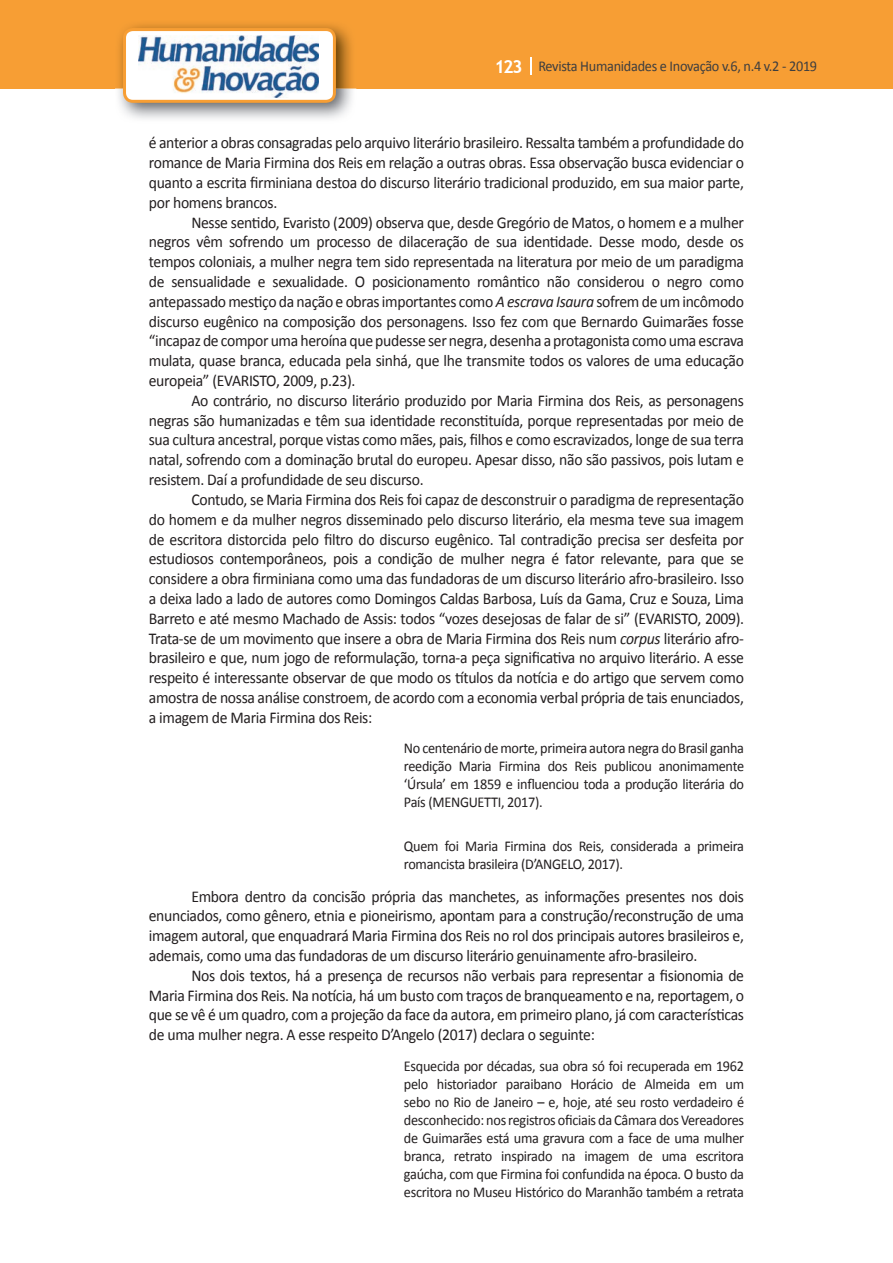
<style>
.page{position:relative;width:893px;height:1263px;background:#fff}
.page>*{position:absolute;margin:0;border:0;box-sizing:border-box;transform-origin:0 0}
.t1{font:16.5px/19.8px "Calibri";letter-spacing:-.02em;color:#231f20;text-align:justify;scale:.95 1}
.t2{font:15px/18px "Calibri";letter-spacing:-.02em;color:#231f20;text-align:justify;scale:.95 1}
.t3{font:15px "Calibri";letter-spacing:-.02em;color:#3e3e3f;scale:.95 1}
.s1{font-family:"Trebuchet MS";font-weight:700;font-size:18px;color:#fff}
.s2{font-style:italic}
</style>
<div class="page">
<div style="left:0;top:0;width:893px;height:88px;background:#f79e34"></div>
<svg style="left:530px;top:57px;width:2px;height:18px"></svg>
<img style="left:115px;top:24px;width:241px;height:95px">
<svg style="left:123px;top:28px;width:213px;height:75px"></svg>
<p class="t3" style="left:495px;top:57px;width:341px"><span class="s1">123</span> Revista Humanidades e Inovação v.6, n.4 v.2 - 2019</p>
<p class="t1" style="left:149px;top:133px;width:628px">é anterior a obras consagradas pelo arquivo literário brasileiro. Ressalta também a profundidade do romance de Maria Firmina dos Reis em relação a outras obras. Essa observação busca evidenciar o quanto a escrita firminiana destoa do discurso literário tradicional produzido, em sua maior parte, por homens brancos.</p>
<p class="t1" style="left:149px;top:212px;width:628px;text-indent:43px">Nesse sentido, Evaristo (2009) observa que, desde Gregório de Matos, o homem e a mulher negros vêm sofrendo um processo de dilaceração de sua identidade. Desse modo, desde os tempos coloniais, a mulher negra tem sido representada na literatura por meio de um paradigma de sensualidade e sexualidade. O posicionamento romântico não considerou o negro como antepassado mestiço da nação e obras importantes como <span class="s2">A escrava Isaura</span> sofrem de um incômodo discurso eugênico na composição dos personagens. Isso fez com que Bernardo Guimarães fosse “incapaz de compor uma heroína que pudesse ser negra, desenha a protagonista como uma escrava mulata, quase branca, educada pela sinhá, que lhe transmite todos os valores de uma educação europeia” (EVARISTO, 2009, p.23).</p>
<p class="t1" style="left:149px;top:391px;width:628px;text-indent:43px">Ao contrário, no discurso literário produzido por Maria Firmina dos Reis, as personagens negras são humanizadas e têm sua identidade reconstituída, porque representadas por meio de sua cultura ancestral, porque vistas como mães, pais, filhos e como escravizados, longe de sua terra natal, sofrendo com a dominação brutal do europeu. Apesar disso, não são passivos, pois lutam e resistem. Daí a profundidade de seu discurso.</p>
<p class="t1" style="left:149px;top:490px;width:628px;text-indent:43px">Contudo, se Maria Firmina dos Reis foi capaz de desconstruir o paradigma de representação do homem e da mulher negros disseminado pelo discurso literário, ela mesma teve sua imagem de escritora distorcida pelo filtro do discurso eugênico. Tal contradição precisa ser desfeita por estudiosos contemporâneos, pois a condição de mulher negra é fator relevante, para que se considere a obra firminiana como uma das fundadoras de um discurso literário afro-brasileiro. Isso a deixa lado a lado de autores como Domingos Caldas Barbosa, Luís da Gama, Cruz e Souza, Lima Barreto e até mesmo Machado de Assis: todos “vozes desejosas de falar de si” (EVARISTO, 2009).<br>Trata-se de um movimento que insere a obra de Maria Firmina dos Reis num <span class="s2">corpus</span> literário afro&shy;brasileiro e que, num jogo de reformulação, torna-a peça significativa no arquivo literário. A esse respeito é interessante observar de que modo os títulos da notícia e do artigo que servem como amostra de nossa análise constroem, de acordo com a economia verbal própria de tais enunciados, a imagem de Maria Firmina dos Reis:</p>
<p class="t2" style="left:404px;top:739px;width:360px">No centenário de morte, primeira autora negra do Brasil ganha reedição Maria Firmina dos Reis publicou anonimamente ‘Úrsula’ em 1859 e influenciou toda a produção literária do País (MENGUETTI, 2017).</p>
<p class="t2" style="left:404px;top:837px;width:359px">Quem foi Maria Firmina dos Reis, considerada a primeira romancista brasileira (D’ANGELO, 2017).</p>
<p class="t1" style="left:149px;top:886px;width:628px;text-indent:43px">Embora dentro da concisão própria das manchetes, as informações presentes nos dois enunciados, como gênero, etnia e pioneirismo, apontam para a construção/reconstrução de uma imagem autoral, que enquadrará Maria Firmina dos Reis no rol dos principais autores brasileiros e, ademais, como uma das fundadoras de um discurso literário genuinamente afro-brasileiro.</p>
<p class="t1" style="left:149px;top:965px;width:628px;text-indent:43px">Nos dois textos, há a presença de recursos não verbais para representar a fisionomia de Maria Firmina dos Reis. Na notícia, há um busto com traços de branqueamento e na, reportagem, o que se vê é um quadro, com a projeção da face da autora, em primeiro plano, já com características de uma mulher negra. A esse respeito D’Angelo (2017) declara o seguinte:</p>
<p class="t2" style="left:404px;top:1057px;width:360px">Esquecida por décadas, sua obra só foi recuperada em 1962 pelo historiador paraibano Horácio de Almeida em um sebo no Rio de Janeiro – e, hoje, até seu rosto verdadeiro é desconhecido: nos registros oficiais da Câmara dos Vereadores de Guimarães está uma gravura com a face de uma mulher branca, retrato inspirado na imagem de uma escritora gaúcha, com que Firmina foi confundida na época. O busto da escritora no Museu Histórico do Maranhão também a retrata</p>
</div>
